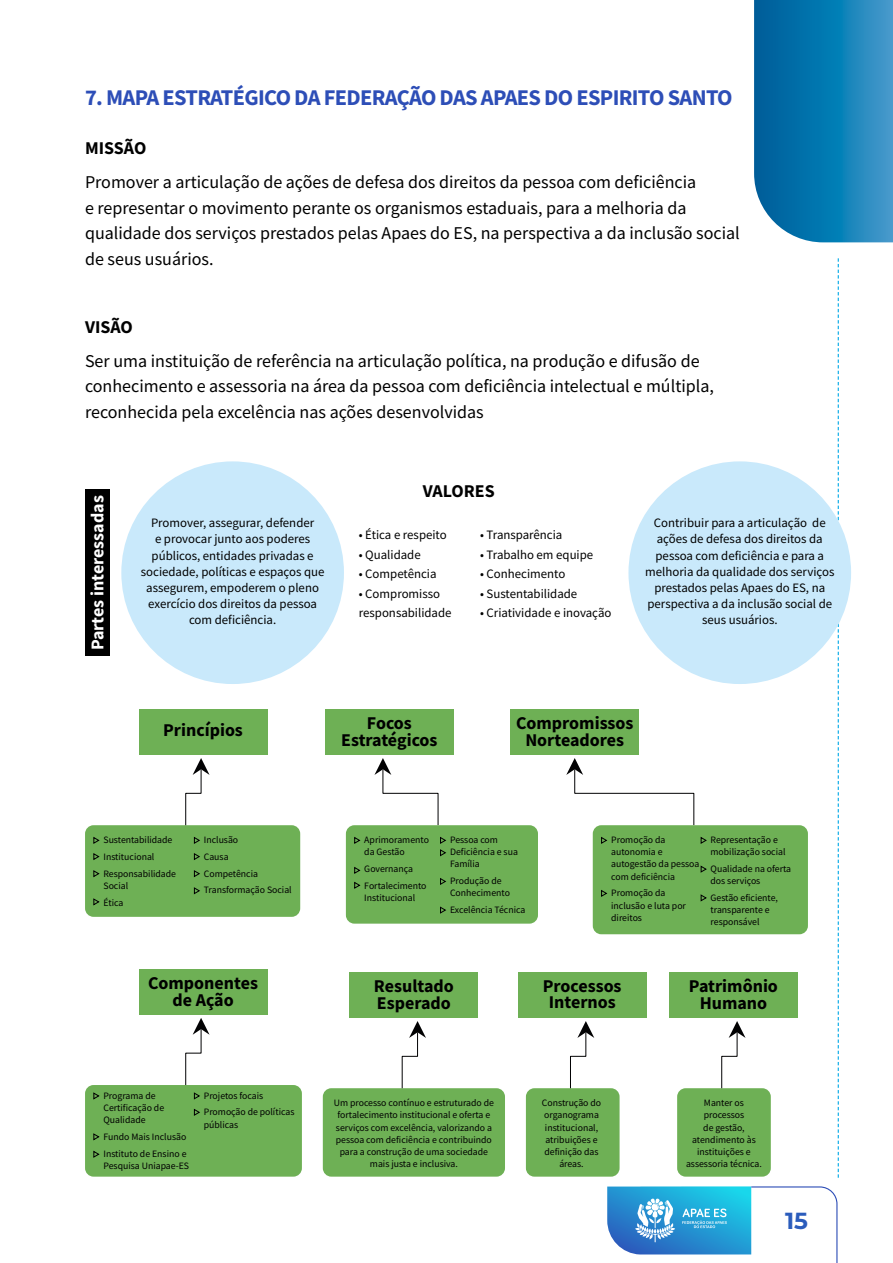
<style>
.page{position:relative;width:893px;height:1263px;background:#fff}
.page>*{position:absolute;margin:0;border:0;box-sizing:border-box;transform-origin:0 0}
.t1{font:700 23.25px "Montserrat";color:#2b5cbc}
.t2{font:700 22.5px "Mada";letter-spacing:-.03em;color:#2d4eb7}
.t3{font:18px/25.5px "Mada";color:#000}
.t4{font:700 18px/17.5px "Mada";color:#000;text-align:center}
.t5{font:700 18px "Mada";color:#fff}
.t6{font:12.9px/16px "Mada";color:#000;text-align:center}
.t7{font:9.75px/12.1px "Mada";color:#000}
</style>
<div class="page">
<svg style="left:838px;top:258px;width:1px;height:920px"></svg>
<svg style="left:607px;top:1186px;width:231px;height:77px"></svg>
<svg style="left:754px;top:0;width:139px;height:242px"></svg>
<div style="left:139px;top:709px;width:128px;height:46px;background:#6eb055"></div>
<div style="left:350px;top:972px;width:128px;height:46px;background:#6eb055"></div>
<div style="left:518px;top:972px;width:128px;height:46px;background:#6eb055"></div>
<div style="left:669px;top:972px;width:129px;height:46px;background:#6eb055"></div>
<div style="left:85px;top:825px;width:215px;height:92px;background:#6eb055;border-radius:9px"></div>
<div style="left:323px;top:1088px;width:182px;height:88px;background:#6eb055;border-radius:9px"></div>
<div style="left:526px;top:1088px;width:94px;height:88px;background:#6eb055;border-radius:9px"></div>
<div style="left:677px;top:1088px;width:94px;height:88px;background:#6eb055;border-radius:9px"></div>
<div style="left:325px;top:709px;width:128px;height:46px;background:#6eb055"></div>
<div style="left:511px;top:709px;width:128px;height:46px;background:#6eb055"></div>
<div style="left:121px;top:461px;width:223px;height:223px;background:#c9e9fb;border-radius:50%"></div>
<div style="left:628px;top:461px;width:223px;height:223px;background:#c9e9fb;border-radius:50%"></div>
<div style="left:85px;top:489px;width:25px;height:167px;background:#000"></div>
<svg style="left:185px;top:758px;width:25px;height:68px"></svg>
<svg style="left:401px;top:1021px;width:25px;height:68px"></svg>
<svg style="left:570px;top:1021px;width:24px;height:68px"></svg>
<svg style="left:721px;top:1021px;width:24px;height:68px"></svg>
<svg style="left:374px;top:758px;width:65px;height:67px"></svg>
<svg style="left:566px;top:758px;width:129px;height:68px"></svg>
<svg style="left:93px;top:836px;width:7px;height:8px"></svg>
<svg style="left:194px;top:837px;width:6px;height:7px"></svg>
<svg style="left:93px;top:853px;width:7px;height:7px"></svg>
<svg style="left:194px;top:853px;width:6px;height:7px"></svg>
<svg style="left:93px;top:870px;width:7px;height:7px"></svg>
<svg style="left:194px;top:870px;width:6px;height:7px"></svg>
<svg style="left:93px;top:898px;width:7px;height:8px"></svg>
<svg style="left:194px;top:887px;width:6px;height:8px"></svg>
<div style="left:139px;top:969px;width:128px;height:46px;background:#6eb055"></div>
<div style="left:85px;top:1085px;width:217px;height:91px;background:#6eb055;border-radius:9px"></div>
<svg style="left:185px;top:1018px;width:25px;height:67px"></svg>
<svg style="left:194px;top:1092px;width:6px;height:8px"></svg>
<svg style="left:194px;top:1109px;width:6px;height:7px"></svg>
<svg style="left:93px;top:1092px;width:7px;height:8px"></svg>
<svg style="left:93px;top:1133px;width:7px;height:8px"></svg>
<svg style="left:93px;top:1150px;width:7px;height:8px"></svg>
<div style="left:346px;top:825px;width:192px;height:99px;background:#6eb055;border-radius:9px"></div>
<svg style="left:354px;top:836px;width:6px;height:8px"></svg>
<svg style="left:354px;top:866px;width:6px;height:8px"></svg>
<svg style="left:440px;top:836px;width:6px;height:21px"></svg>
<svg style="left:354px;top:881px;width:6px;height:8px"></svg>
<svg style="left:440px;top:878px;width:6px;height:7px"></svg>
<svg style="left:440px;top:906px;width:6px;height:8px"></svg>
<div style="left:593px;top:825px;width:215px;height:109px;background:#6eb055;border-radius:9px"></div>
<svg style="left:601px;top:836px;width:6px;height:8px"></svg>
<svg style="left:700px;top:837px;width:7px;height:7px"></svg>
<svg style="left:601px;top:890px;width:6px;height:7px"></svg>
<svg style="left:700px;top:865px;width:7px;height:8px"></svg>
<svg style="left:700px;top:894px;width:7px;height:8px"></svg>
<h2 class="t2" style="left:85px;top:85px;width:649px">7. MAPA ESTRATÉGICO DA FEDERAÇÃO DAS APAES DO ESPIRITO SANTO</h2>
<h3 class="t4" style="left:85px;top:141px;width:63px">MISSÃO</h3>
<p class="t3" style="left:85px;top:170px;width:656px">Promover a articulação de ações de defesa dos direitos da pessoa com deficiência<br>e representar o movimento perante os organismos estaduais, para a melhoria da qualidade dos serviços prestados pelas Apaes do ES, na perspectiva a da inclusão social de seus usuários.</p>
<h3 class="t4" style="left:85px;top:319px;width:49px">VISÃO</h3>
<h3 class="t3" style="left:85px;top:349px;width:630px">Ser uma instituição de referência na articulação política, na produção e difusão de conhecimento e assessoria na área da pessoa com deficiência intelectual e múltipla, reconhecida pela excelência nas ações desenvolvidas</h3>
<h3 class="t5" style="left:87px;top:650px;width:156px;rotate:-90deg">Partes interessadas</h3>
<h3 class="t4" style="left:423px;top:483px;width:73px">VALORES</h3>
<h3 class="t6" style="left:141px;top:516px;width:185px">Promover, assegurar, defender<br>e provocar junto aos poderes públicos, entidades privadas e sociedade, políticas e espaços que assegurem, empoderem o pleno exercício dos direitos da pessoa com deficiência.</h3>
<h3 class="t6" style="left:645px;top:516px;width:191px">Contribuir para a articulação de ações de defesa dos direitos da pessoa com deficiência e para a melhoria da qualidade dos serviços prestados pelas Apaes do ES, na perspectiva a da inclusão social de seus usuários.</h3>
<h3 class="t6" style="left:359px;top:527px;width:89px">• Ética e respeito</h3>
<h3 class="t6" style="left:359px;top:547px;width:63px">• Qualidade</h3>
<h3 class="t6" style="left:359px;top:566px;width:79px">• Competência</h3>
<h3 class="t6" style="left:359px;top:584px;width:94px;line-height:19.5px;text-align:left">• Compromisso responsabilidade</h3>
<h3 class="t6" style="left:480px;top:527px;width:84px">• Transparência</h3>
<h3 class="t6" style="left:480px;top:547px;width:115px">• Trabalho em equipe</h3>
<h3 class="t6" style="left:480px;top:566px;width:87px">• Conhecimento</h3>
<h3 class="t6" style="left:480px;top:586px;width:99px">• Sustentabilidade</h3>
<h3 class="t6" style="left:480px;top:605px;width:133px">• Criatividade e inovação</h3>
<h3 class="t4" style="left:163px;top:722px;width:81px">Princípios</h3>
<h3 class="t4" style="left:341px;top:715px;width:98px">Focos<br>Estratégicos</h3>
<h3 class="t4" style="left:516px;top:715px;width:119px">Compromissos<br>Norteadores</h3>
<p class="t7" style="left:103px;top:832px;width:74px;line-height:16.8px">Sustentabilidade<br>Institucional<br>Responsabilidade</p>
<p class="t7" style="left:103px;top:878px;width:26px;line-height:16.8px">Social<br>Ética</p>
<p class="t7" style="left:204px;top:832px;width:89px;line-height:16.8px">Inclusão<br>Causa<br>Competência<br>Transformação Social</p>
<h3 class="t4" style="left:148px;top:975px;width:111px">Componentes de Ação</h3>
<p class="t7" style="left:103px;top:1090px;width:62px">Programa de<br>Certificação de<br>Qualidade</p>
<p class="t7" style="left:103px;top:1128px;width:85px;line-height:16.8px">Fundo Mais Inclusão<br>Instituto de Ensino e</p>
<p class="t7" style="left:103px;top:1160px;width:87px">Pesquisa Uniapae-ES</p>
<p class="t7" style="left:204px;top:1087px;width:92px;line-height:16.8px">Projetos focais<br>Promoção de políticas</p>
<p class="t7" style="left:204px;top:1119px;width:36px">públicas</p>
<p class="t7" style="left:364px;top:834px;width:66px">Aprimoramento da Gestão</p>
<p class="t7" style="left:364px;top:861px;width:64px;line-height:16.8px">Governança<br>Fortalecimento</p>
<p class="t7" style="left:364px;top:892px;width:52px">Institucional</p>
<p class="t7" style="left:450px;top:834px;width:69px">Pessoa com<br>Deficiência e sua<br>Família</p>
<p class="t7" style="left:450px;top:875px;width:61px">Produção de<br>Conhecimento</p>
<p class="t7" style="left:450px;top:904px;width:77px">Excelência Técnica</p>
<p class="t7" style="left:611px;top:834px;width:90px">Promoção da autonomia e autogestão da pessoa com deficiência</p>
<p class="t7" style="left:611px;top:887px;width:76px">Promoção da inclusão e luta por direitos</p>
<p class="t7" style="left:710px;top:834px;width:76px">Representação e mobilização social</p>
<p class="t7" style="left:710px;top:863px;width:82px">Qualidade na oferta dos serviços</p>
<p class="t7" style="left:710px;top:892px;width:69px">Gestão eficiente, transparente e responsável</p>
<h3 class="t4" style="left:374px;top:978px;width:81px;text-align:left">Resultado<br>Esperado</h3>
<h3 class="t4" style="left:543px;top:979px;width:80px;line-height:16.5px">Processos<br>Internos</h3>
<h3 class="t4" style="left:689px;top:978px;width:90px">Patrimônio<br>Humano</h3>
<p class="t7" style="left:334px;top:1097px;width:162px;text-align:center">Um processo contínuo e estruturado de fortalecimento institucional e oferta e serviços com excelência, valorizando a pessoa com deficiência e contribuindo para a construção de uma sociedade mais justa e inclusiva.</p>
<p class="t7" style="left:542px;top:1097px;width:61px;text-align:center">Construção do organograma institucional, atribuições e definição das áreas.</p>
<p class="t7" style="left:686px;top:1097px;width:77px;text-align:center">Manter os processos<br>de gestão, atendimento às instituições e assessoria técnica.</p>
<h1 class="t1" style="left:785px;top:1204px;width:24px">15</h1>
</div>
